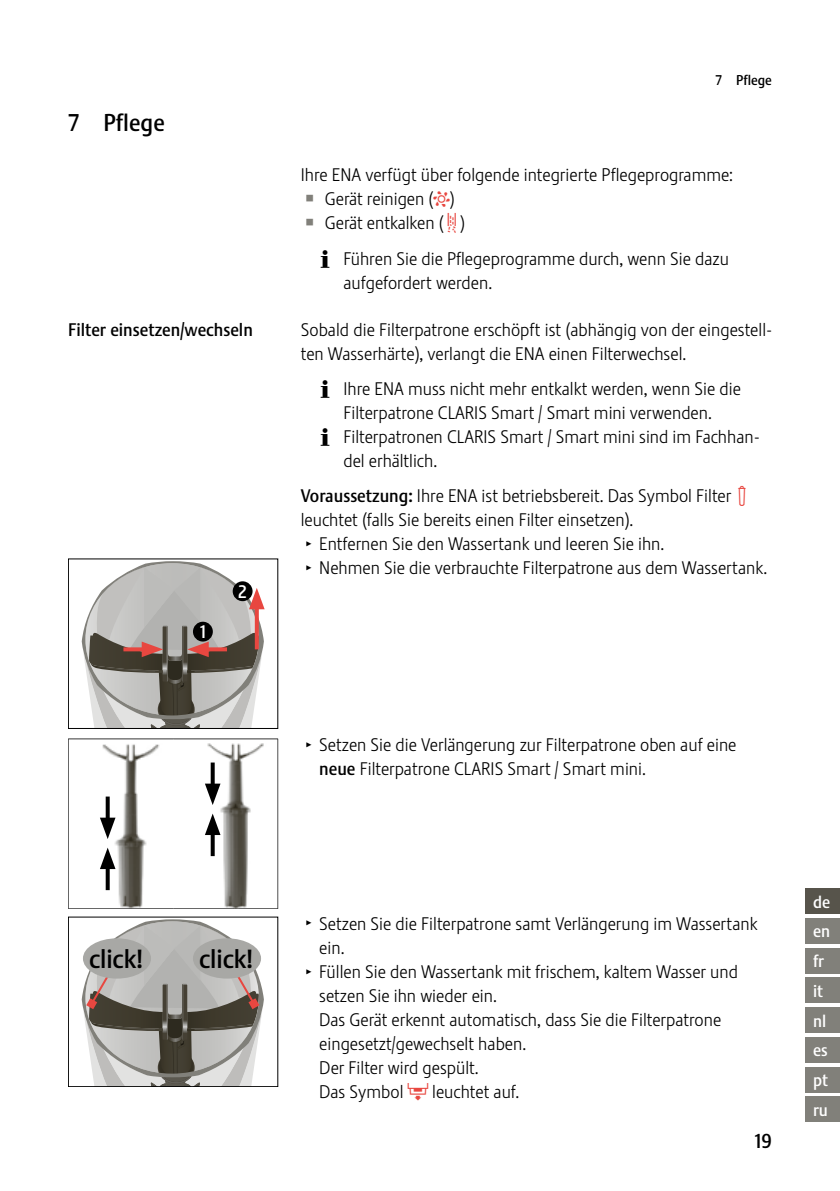
<style>
.page{position:relative;width:840px;height:1191px;background:#fff}
.page>*{position:absolute;margin:0;border:0;box-sizing:border-box;transform-origin:0 0}
.t1{font:26px "Stalemate Pro 2 J Medium";color:#000}
.t2{font:24px "Stalemate Pro 2 J Medium";color:#000}
.t3{font:20px "Stalemate Pro 2 J Medium";color:#000}
.t4{font:18px/24px "Stalemate Pro 2 J Light";color:#000}
.t5{font:18px "Stalemate Pro 2 J Medium";color:#000}
.t6{font:18px "Stalemate Pro 2 J Medium";color:#fff}
.t7{font:17px "Stalemate Pro 2 J Medium";color:#fff}
.t8{font:14px "Stalemate Pro 2 J Medium";color:#000}
.s1{font-family:"Jura Pict 2006";font-size:24px;color:#81807a}
.s2{font-family:"Jura Pict 2006";color:#e84740}
.s3{font-family:"Jura Pict 2006"}
.s4{font-family:"Stalemate Pro 2 J Medium"}
.s5{font-family:"Jura Pict 2006";font-size:14px}
</style>
<div class="page">
<div style="left:805px;top:1007px;width:34px;height:26px;background:#81807a"></div>
<div style="left:805px;top:888px;width:34px;height:26px;background:#57544b"></div>
<div style="left:805px;top:1037px;width:34px;height:25px;background:#81807a"></div>
<div style="left:805px;top:918px;width:34px;height:25px;background:#81807a"></div>
<div style="left:805px;top:1066px;width:34px;height:26px;background:#81807a"></div>
<div style="left:805px;top:948px;width:34px;height:25px;background:#81807a"></div>
<div style="left:805px;top:1096px;width:34px;height:26px;background:#81807a"></div>
<div style="left:805px;top:977px;width:34px;height:26px;background:#81807a"></div>
<div style="left:68px;top:558px;width:210px;height:171px;border:1px solid #000"></div>
<svg style="left:82px;top:561px;width:182px;height:168px;background:#aca6a3"></svg>
<svg style="left:68px;top:738px;width:210px;height:171px"></svg>
<div style="left:68px;top:916px;width:210px;height:171px;border:1px solid #000"></div>
<svg style="left:82px;top:919px;width:182px;height:168px;background:#aba9a5"></svg>
<div style="left:193px;top:938px;width:68px;height:40px;background:#a8a8a5;border-radius:50%"></div>
<h2 class="t2" style="left:68px;top:109px;width:98px">7 Pflege</h2>
<p class="t5" style="left:68px;top:318px;width:186px">Filter einsetzen/wechseln</p>
<p class="t6" style="left:200px;top:621px;width:7px">1</p>
<p class="t6" style="left:238px;top:581px;width:10px">2</p>
<h1 class="t1" style="left:89px;top:943px;width:55px">click!</h1>
<h1 class="t1" style="left:199px;top:943px;width:55px">click!</h1>
<p class="t8" style="left:715px;top:72px;width:58px">7 Pflege</p>
<p class="t4" style="left:306px;top:163px;width:428px;text-indent:-6px">Ihre ENA verfügt über folgende integrierte Pflegeprogramme:<br><span class="s1">U</span> Gerät reinigen (<span class="s2">L</span>)<br><span class="s1">U</span> Gerät entkalken ( <span class="s2">&amp;</span> )</p>
<p class="t4" style="left:343px;top:247px;width:387px;text-indent:-23px"><span class="s3">E</span> Führen Sie die Pflegeprogramme durch, wenn Sie dazu aufgefordert werden.</p>
<p class="t4" style="left:300px;top:317px;width:472px">Sobald die Filterpatrone erschöpft ist (abhängig von der eingestell&shy;ten Wasserhärte), verlangt die ENA einen Filterwechsel.</p>
<p class="t4" style="left:320px;top:377px;width:421px"><span class="s3">E</span> Ihre ENA muss nicht mehr entkalkt werden, wenn Sie die</p>
<p class="t4" style="left:343px;top:401px;width:368px">Filterpatrone CLARIS Smart / Smart mini verwenden.</p>
<p class="t4" style="left:320px;top:425px;width:440px"><span class="s3">E</span> Filterpatronen CLARIS Smart / Smart mini sind im Fachhan-</p>
<p class="t4" style="left:343px;top:448px;width:93px">del erhältlich.</p>
<p class="t4" style="left:301px;top:484px;width:448px"><span class="s4">Voraussetzung:</span> Ihre ENA ist betriebsbereit. Das Symbol Filter <span class="s2">!</span></p>
<p class="t4" style="left:301px;top:508px;width:332px">leuchtet (falls Sie bereits einen Filter einsetzen).</p>
<p class="t4" style="left:306px;top:532px;width:357px"><span class="s5">T</span> Entfernen Sie den Wassertank und leeren Sie ihn.</p>
<p class="t4" style="left:306px;top:556px;width:460px"><span class="s5">T</span> Nehmen Sie die verbrauchte Filterpatrone aus dem Wassertank.</p>
<p class="t4" style="left:319px;top:733px;width:418px;text-indent:-13px"><span class="s5">T</span> Setzen Sie die Verlängerung zur Filterpatrone oben auf eine <span class="s4">neue</span> Filterpatrone CLARIS Smart / Smart mini.</p>
<p class="t4" style="left:306px;top:911px;width:452px"><span class="s5">T</span> Setzen Sie die Filterpatrone samt Verlängerung im Wassertank</p>
<p class="t4" style="left:319px;top:935px;width:25px">ein.</p>
<p class="t4" style="left:306px;top:959px;width:433px"><span class="s5">T</span> Füllen Sie den Wassertank mit frischem, kaltem Wasser und</p>
<p class="t4" style="left:319px;top:983px;width:177px">setzen Sie ihn wieder ein.</p>
<p class="t4" style="left:319px;top:1007px;width:403px">Das Gerät erkennt automatisch, dass Sie die Filterpatrone</p>
<p class="t4" style="left:319px;top:1031px;width:206px">eingesetzt/gewechselt haben.</p>
<p class="t4" style="left:319px;top:1055px;width:159px">Der Filter wird gespült.</p>
<p class="t4" style="left:319px;top:1079px;width:199px">Das Symbol <span class="s2">ü</span> leuchtet auf.</p>
<p class="t3" style="left:754px;top:1129px;width:18px">19</p>
<p class="t7" style="left:812px;top:891px;width:19px">de</p>
<p class="t7" style="left:812px;top:921px;width:19px">en</p>
<p class="t7" style="left:812px;top:951px;width:13px">fr</p>
<p class="t7" style="left:812px;top:980px;width:12px">it</p>
<p class="t7" style="left:812px;top:1010px;width:15px">nl</p>
<p class="t7" style="left:812px;top:1040px;width:16px">es</p>
<p class="t7" style="left:812px;top:1069px;width:16px">pt</p>
<p class="t7" style="left:812px;top:1099px;width:16px">ru</p>
</div>
